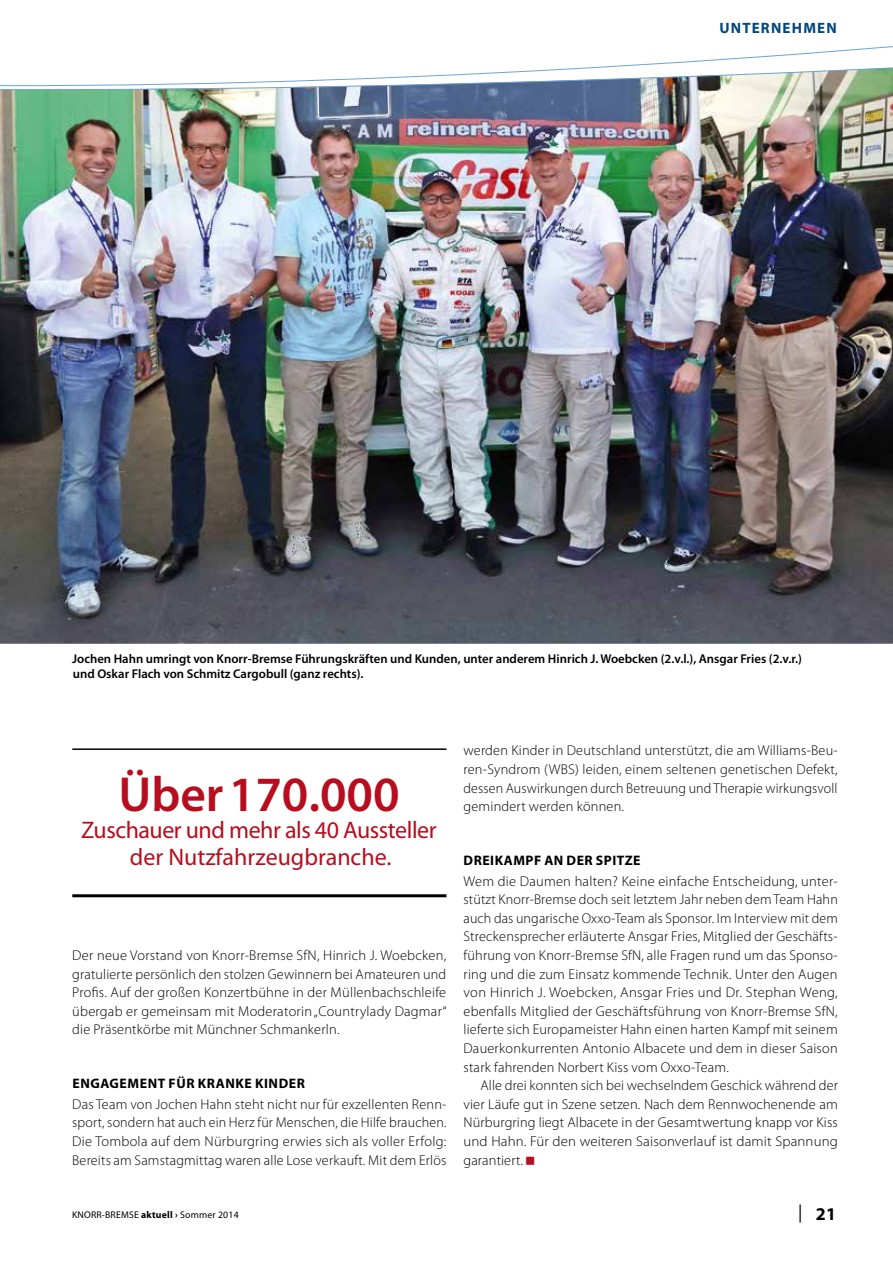
<style>
.page{position:relative;width:893px;height:1263px;background:#fff}
.page>*{position:absolute;margin:0;border:0;box-sizing:border-box;transform-origin:0 0}
.t1{font:600 49.5px "Myriad Pro";color:#b80d1e}
.t2{font:24px/27px "Myriad Pro";letter-spacing:-.02em;color:#b80d1e;text-align:center}
.t3{font:700 18px "Myriad Pro";color:#000}
.t4{font:700 15px "Myriad Pro";letter-spacing:.08em;color:#004680}
.t5{font:300 14.25px/18.6px "Myriad Pro";letter-spacing:.015em;color:#000;text-align:justify}
.t6{font:700 13.8px "Myriad Pro";letter-spacing:.04em;color:#000}
.t7{font:600 12.75px/15px "Myriad Pro";color:#000}
.t8{font:9.75px "Myriad Pro";letter-spacing:.02em;color:#000}
.s1{font-weight:700}
.s2{font-weight:400}
</style>
<div class="page">
<img style="left:0;top:91px;width:893px;height:553px">
<hr style="left:72px;top:894px;width:374px;height:3px;background:#000">
<hr style="left:72px;top:748px;width:374px;height:2px;background:#000">
<svg style="left:0;top:46px;width:893px;height:45px"></svg>
<p class="t4" style="left:719px;top:19px;width:119px">UNTERNEHMEN</p>
<p class="t7" style="left:72px;top:651px;width:731px">Jochen Hahn umringt von Knorr-Bremse Führungskräften und Kunden, unter anderem Hinrich J. Woebcken (2.v.l.), Ansgar Fries (2.v.r.) und Oskar Flach von Schmitz Cargobull (ganz rechts).</p>
<h1 class="t1" style="left:118px;top:767px;width:283px">Über170.000</h1>
<h2 class="t2" style="left:81px;top:817px;width:357px">Zuschauer und mehr als 40 Aussteller der Nutzfahrzeugbranche.</h2>
<p class="t5" style="left:72px;top:946px;width:376px">Der neue Vorstand von Knorr-Bremse SfN, Hinrich J. Woebcken, gratulierte persönlich den stolzen Gewinnern bei Amateuren und Profis. Auf der großen Konzertbühne in der Müllenbachschleife übergab er gemeinsam mit Moderatorin „Countrylady Dagmar“ die Präsentkörbe mit Münchner Schmankerln.</p>
<p class="t6" style="left:72px;top:1075px;width:234px">ENGAGEMENT FÜR KRANKE KINDER</p>
<p class="t5" style="left:72px;top:1095px;width:376px">Das Team von Jochen Hahn steht nicht nur für exzellenten Renn&shy;sport, sondern hat auch ein Herz für Menschen, die Hilfe brauchen.<br>Die Tombola auf dem Nürburgring erwies sich als voller Erfolg:<br>Bereits am Samstagmittag waren alle Lose verkauft. Mit dem Erlös</p>
<p class="t5" style="left:463px;top:741px;width:376px">werden Kinder in Deutschland unterstützt, die am Williams-Beu&shy;ren-Syndrom (WBS) leiden, einem seltenen genetischen Defekt, dessen Auswirkungen durch Betreuung und Therapie wirkungsvoll gemindert werden können.</p>
<p class="t6" style="left:464px;top:852px;width:178px">DREIKAMPF AN DER SPITZE</p>
<p class="t5" style="left:463px;top:872px;width:376px">Wem die Daumen halten? Keine einfache Entscheidung, unter&shy;stützt Knorr-Bremse doch seit letztem Jahr neben dem Team Hahn auch das ungarische Oxxo-Team als Sponsor. Im Interview mit dem Streckensprecher erläuterte Ansgar Fries, Mitglied der Geschäfts&shy;führung von Knorr-Bremse SfN, alle Fragen rund um das Sponso&shy;ring und die zum Einsatz kommende Technik. Unter den Augen von Hinrich J. Woebcken, Ansgar Fries und Dr. Stephan Weng, ebenfalls Mitglied der Geschäftsführung von Knorr-Bremse SfN, lieferte sich Europameister Hahn einen harten Kampf mit seinem Dauerkonkurrenten Antonio Albacete und dem in dieser Saison stark fahrenden Norbert Kiss vom Oxxo-Team.</p>
<p class="t5" style="left:463px;top:1076px;width:376px;text-indent:17px">Alle drei konnten sich bei wechselndem Geschick während der vier Läufe gut in Szene setzen. Nach dem Rennwochenende am Nürburgring liegt Albacete in der Gesamtwertung knapp vor Kiss und Hahn. Für den weiteren Saisonverlauf ist damit Spannung garantiert.</p>
<p class="t8" style="left:72px;top:1209px;width:168px">KNORR-BREMSE <span class="s1">aktuell ›</span> Sommer 2014</p>
<p class="t3" style="left:798px;top:1204px;width:39px"><span class="s2">|</span> 21</p>
</div>
